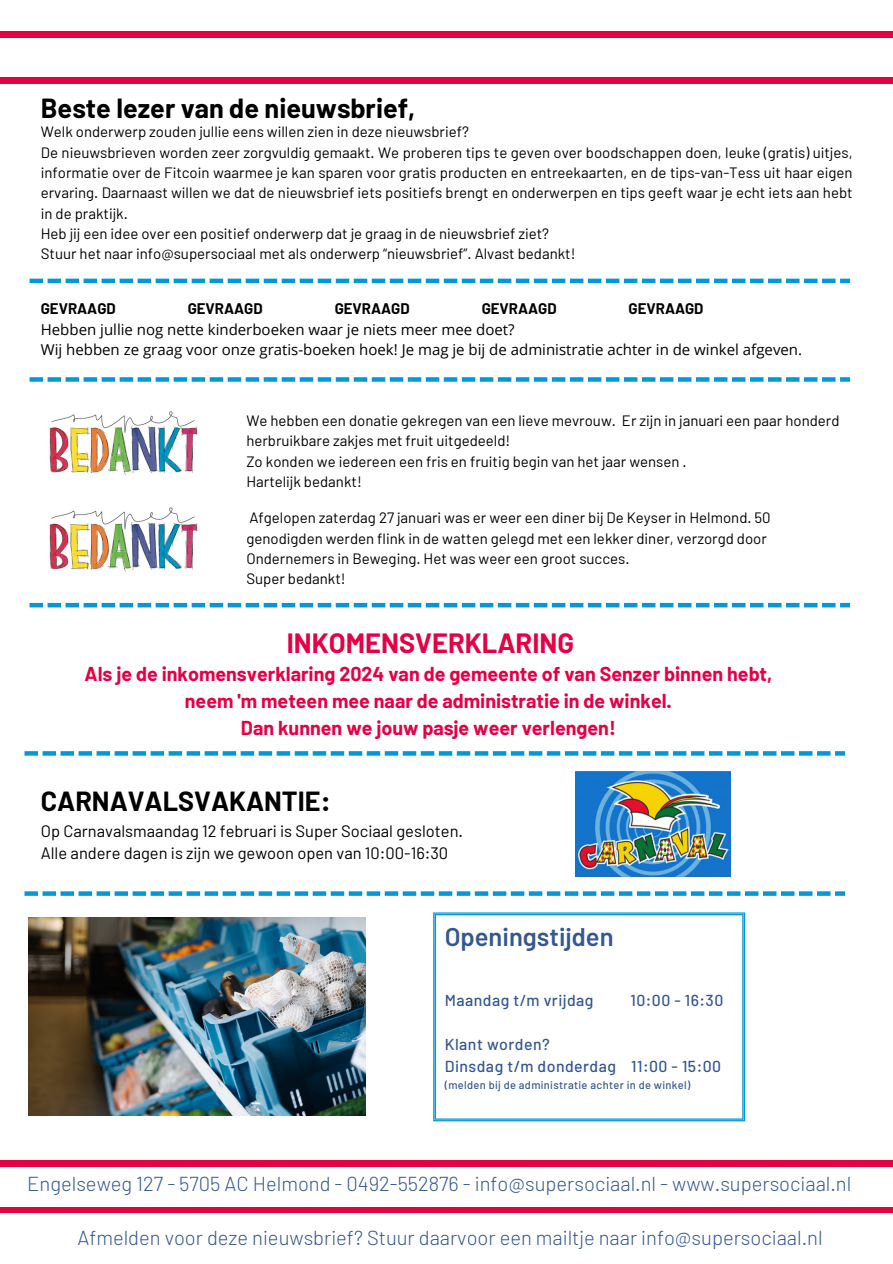
<style>
.page{position:relative;width:893px;height:1264px;background:#fff}
.page>*{position:absolute;margin:0;border:0;box-sizing:border-box;transform-origin:0 0}
.t1{font:700 27.3px "Barlow";color:#e50043}
.t2{font:700 27px "Barlow";color:#000}
.t3{font:600 25.5px "Barlow";color:#345791}
.t4{font:300 20.1px "Barlow";color:#345791}
.t5{font:700 19.65px/27px "Barlow";color:#e50043;text-align:center}
.t6{font:16.5px/22.5px "Barlow";color:#000}
.t7{font:500 15.9px "Barlow";letter-spacing:.03em;color:#345791}
.t8{font:15px/20.2px "Barlow";color:#000}
.t9{font:15px/20.2px "Open Sans";color:#000}
.t10{font:700 15px "Barlow";color:#000}
.t11{font:500 11.1px "Barlow";letter-spacing:.03em;color:#345791}
</style>
<div class="page">
<div style="left:0;top:1160px;width:892px;height:6px;background:#e50043"></div>
<div style="left:0;top:1206px;width:892px;height:6px;background:#e50043"></div>
<img style="left:29px;top:917px;width:336px;height:198px">
<div style="left:0;top:32px;width:892px;height:5px;background:#e50043"></div>
<div style="left:0;top:77px;width:892px;height:6px;background:#e50043"></div>
<svg style="left:433px;top:912px;width:312px;height:209px"></svg>
<svg style="left:30px;top:278px;width:820px;height:5px"></svg>
<img style="left:575px;top:771px;width:155px;height:105px">
<svg style="left:25px;top:891px;width:819px;height:4px"></svg>
<svg style="left:30px;top:377px;width:820px;height:5px"></svg>
<svg style="left:25px;top:751px;width:819px;height:4px"></svg>
<img style="left:49px;top:411px;width:149px;height:64px">
<img style="left:49px;top:507px;width:149px;height:65px">
<svg style="left:30px;top:603px;width:820px;height:4px"></svg>
<h2 class="t2" style="left:41px;top:91px;width:376px">Beste lezer van de nieuwsbrief,</h2>
<h5 class="t8" style="left:41px;top:121px;width:813px">Welk onderwerp zouden jullie eens willen zien in deze nieuwsbrief?<br>De nieuwsbrieven worden zeer zorgvuldig gemaakt. We proberen tips te geven over boodschappen doen, leuke (gratis) uitjes, informatie over de Fitcoin waarmee je kan sparen voor gratis producten en entreekaarten, en de tips-van-Tess uit haar eigen ervaring. Daarnaast willen we dat de nieuwsbrief iets positiefs brengt en onderwerpen en tips geeft waar je echt iets aan hebt in de praktijk.<br>Heb jij een idee over een positief onderwerp dat je graag in de nieuwsbrief ziet?<br>Stuur het naar info@supersociaal met als onderwerp “nieuwsbrief”. Alvast bedankt!</h5>
<p class="t10" style="left:41px;top:299px;width:76px">GEVRAAGD</p>
<p class="t10" style="left:188px;top:299px;width:76px">GEVRAAGD</p>
<p class="t10" style="left:335px;top:299px;width:76px">GEVRAAGD</p>
<p class="t10" style="left:481px;top:299px;width:76px">GEVRAAGD</p>
<p class="t10" style="left:628px;top:299px;width:76px">GEVRAAGD</p>
<p class="t9" style="left:41px;top:318px;width:762px">Hebben jullie nog nette kinderboeken waar je niets meer mee doet?<br>Wij hebben ze graag voor onze gratis-boeken hoek! Je mag je bij de administratie achter in de winkel afgeven.</p>
<h1 class="t8" style="left:246px;top:410px;width:594px">We hebben een donatie gekregen van een lieve mevrouw. Er zijn in januari een paar honderd herbruikbare zakjes met fruit uitgedeeld!<br>Zo konden we iedereen een fris en fruitig begin van het jaar wensen .<br>Hartelijk bedankt!</h1>
<h4 class="t8" style="left:246px;top:507px;width:526px">Afgelopen zaterdag 27 januari was er weer een diner bij De Keyser in Helmond. 50 genodigden werden flink in de watten gelegd met een lekker diner, verzorgd door Ondernemers in Beweging. Het was weer een groot succes.<br>Super bedankt!</h4>
<p class="t1" style="left:287px;top:625px;width:289px">INKOMENSVERKLARING</p>
<p class="t5" style="left:84px;top:660px;width:689px">Als je de inkomensverklaring 2024 van de gemeente of van Senzer binnen hebt, neem 'm meteen mee naar de administratie in de winkel.<br>Dan kunnen we jouw pasje weer verlengen!</p>
<p class="t2" style="left:41px;top:783px;width:291px">CARNAVALSVAKANTIE:</p>
<p class="t6" style="left:41px;top:818px;width:424px">Op Carnavalsmaandag 12 februari is Super Sociaal gesloten.<br>Alle andere dagen is zijn we gewoon open van 10:00-16:30</p>
<p class="t3" style="left:445px;top:920px;width:170px">Openingstijden</p>
<p class="t7" style="left:445px;top:989px;width:150px">Maandag t/m vrijdag</p>
<p class="t7" style="left:630px;top:989px;width:94px">10:00 - 16:30</p>
<h1 class="t7" style="left:445px;top:1034px;width:106px">Klant worden?</h1>
<h5 class="t7" style="left:445px;top:1056px;width:278px">Dinsdag t/m donderdag 11:00 - 15:00</h5>
<h5 class="t11" style="left:445px;top:1077px;width:247px">(melden bij de administratie achter in de winkel)</h5>
<h5 class="t4" style="left:27px;top:1171px;width:825px">Engelseweg 127 - 5705 AC Helmond - 0492-552876 - info@supersociaal.nl - www.supersociaal.nl</h5>
<h5 class="t4" style="left:77px;top:1224px;width:746px">Afmelden voor deze nieuwsbrief? Stuur daarvoor een mailtje naar info@supersociaal.nl</h5>
</div>
